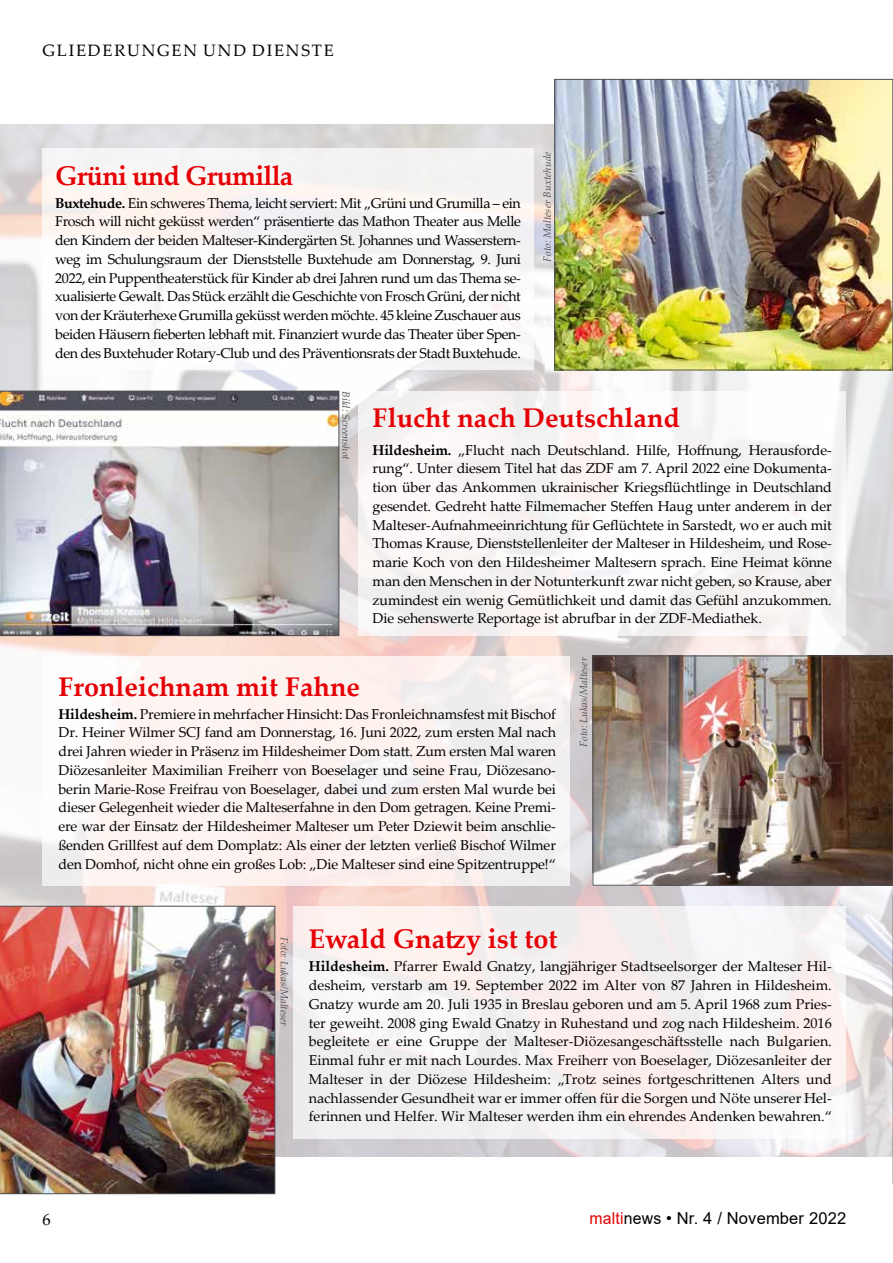
<style>
.page{position:relative;width:893px;height:1263px;background:#fff}
.page>*{position:absolute;margin:0;border:0;box-sizing:border-box;transform-origin:0 0}
.t1{font:700 27px "Palatino Linotype";color:#e60005}
.t2{font:700 27px "Palatino Linotype";letter-spacing:-.03em;color:#e60005}
.t3{font:16.5px "Arial";letter-spacing:.01em;color:#000;scale:.96 1}
.t4{font:16.5px "Palatino Linotype";letter-spacing:.11em;color:#000}
.t5{font:14.25px/18.8px "Palatino Linotype";letter-spacing:-.01em;color:#000;text-align:justify}
.t6{font:italic 10.5px "Palatino Linotype";color:#504f53}
.s1{font-weight:700}
.s2{color:#e60005}
</style>
<div class="page">
<img style="left:0;top:124px;width:893px;height:1033px">
<div style="left:43px;top:656px;width:527px;height:229px;background:linear-gradient(to right,#fff7f5,#f6efee)"></div>
<div style="left:358px;top:391px;width:488px;height:245px;background:#fbf7f6"></div>
<div style="left:43px;top:149px;width:491px;height:221px;background:#fff"></div>
<div style="left:293px;top:906px;width:553px;height:233px;background:#f8eff0"></div>
<img style="left:556px;top:81px;width:335px;height:287px">
<div style="left:554px;top:79px;width:339px;height:291px;border:1px solid #504f53"></div>
<img style="left:0;top:906px;width:275px;height:288px">
<img style="left:595px;top:658px;width:296px;height:225px">
<div style="left:593px;top:656px;width:300px;height:229px;border:1px solid #504f53"></div>
<img style="left:0;top:391px;width:339px;height:245px">
<svg style="left:892px;top:895px;width:1px;height:288px"></svg>
<p class="t4" style="left:43px;top:38px;width:291px">Gliederungen und Dienste</p>
<h1 class="t2" style="left:55px;top:156px;width:240px">Grüni und Grumilla</h1>
<p class="t5" style="left:55px;top:193px;width:467px"><span class="s1">Buxtehude.</span> Ein schweres Thema, leicht serviert: Mit „Grüni und Grumilla – ein Frosch will nicht geküsst werden“ präsentierte das Mathon Theater aus Melle den Kindern der beiden Malteser-Kindergärten St. Johannes und Wasserstern&shy;weg im Schulungsraum der Dienststelle Buxtehude am Donnerstag, 9. Juni 2022, ein Puppentheaterstück für Kinder ab drei Jahren rund um das Thema se&shy;xualisierte Gewalt. Das Stück erzählt die Geschichte von Frosch Grüni, der nicht von der Kräuterhexe Grumilla geküsst werden möchte. 45 kleine Zuschauer aus beiden Häusern fieberten lebhaft mit. Finanziert wurde das Theater über Spen&shy;den des Buxtehuder Rotary-Club und des Präventionsrats der Stadt Buxtehude.</p>
<p class="t6" style="left:540px;top:261px;width:111px;rotate:-90deg">Foto: Malteser Buxtehude</p>
<p class="t6" style="left:354px;top:391px;width:70px;rotate:90deg">Bild: Screenshot</p>
<h1 class="t1" style="left:373px;top:399px;width:309px">Flucht nach Deutschland</h1>
<p class="t5" style="left:373px;top:440px;width:461px"><span class="s1">Hildesheim.</span> „Flucht nach Deutschland. Hilfe, Hoffnung, Herausforde&shy;rung“. Unter diesem Titel hat das ZDF am 7. April 2022 eine Dokumenta&shy;tion über das Ankommen ukrainischer Kriegsflüchtlinge in Deutschland gesendet. Gedreht hatte Filmemacher Steffen Haug unter anderem in der Malteser-Aufnahmeeinrichtung für Geflüchtete in Sarstedt, wo er auch mit Thomas Krause, Dienststellenleiter der Malteser in Hildesheim, und Rose&shy;marie Koch von den Hildesheimer Maltesern sprach. Eine Heimat könne man den Menschen in der Notunterkunft zwar nicht geben, so Krause, aber zumindest ein wenig Gemütlichkeit und damit das Gefühl anzukommen.<br>Die sehenswerte Reportage ist abrufbar in der ZDF-Mediathek.</p>
<h1 class="t1" style="left:58px;top:667px;width:303px">Fronleichnam mit Fahne</h1>
<p class="t5" style="left:58px;top:704px;width:499px"><span class="s1">Hildesheim.</span> Premiere in mehrfacher Hinsicht: Das Fronleichnamsfest mit Bischof Dr. Heiner Wilmer SCJ fand am Donnerstag, 16. Juni 2022, zum ersten Mal nach drei Jahren wieder in Präsenz im Hildesheimer Dom statt. Zum ersten Mal waren Diözesanleiter Maximilian Freiherr von Boeselager und seine Frau, Diözesano&shy;berin Marie-Rose Freifrau von Boeselager, dabei und zum ersten Mal wurde bei dieser Gelegenheit wieder die Malteserfahne in den Dom getragen. Keine Premi&shy;ere war der Einsatz der Hildesheimer Malteser um Peter Dziewit beim anschlie&shy;ßenden Grillfest auf dem Domplatz: Als einer der letzten verließ Bischof Wilmer den Domhof, nicht ohne ein großes Lob: „Die Malteser sind eine Spitzentruppe!“</p>
<p class="t6" style="left:576px;top:747px;width:91px;rotate:-90deg">Foto: Lukas/Malteser</p>
<p class="t4" style="left:43px;top:1207px;width:10px">6</p>
<p class="t6" style="left:292px;top:937px;width:91px;rotate:90deg">Foto: Lukas/Malteser</p>
<h1 class="t1" style="left:309px;top:920px;width:250px">Ewald Gnatzy ist tot</h1>
<p class="t5" style="left:309px;top:956px;width:525px"><span class="s1">Hildesheim.</span> Pfarrer Ewald Gnatzy, langjähriger Stadtseelsorger der Malteser Hil&shy;desheim, verstarb am 19. September 2022 im Alter von 87 Jahren in Hildesheim.<br>Gnatzy wurde am 20. Juli 1935 in Breslau geboren und am 5. April 1968 zum Pries&shy;ter geweiht. 2008 ging Ewald Gnatzy in Ruhestand und zog nach Hildesheim. 2016 begleitete er eine Gruppe der Malteser-Diözesangeschäftsstelle nach Bulgarien.<br>Einmal fuhr er mit nach Lourdes. Max Freiherr von Boeselager, Diözesanleiter der Malteser in der Diözese Hildesheim: „Trotz seines fortgeschrittenen Alters und nachlassender Gesundheit war er immer offen für die Sorgen und Nöte unserer Hel&shy;ferinnen und Helfer. Wir Malteser werden ihm ein ehrendes Andenken bewahren.“</p>
<p class="t3" style="left:590px;top:1207px;width:269px"><span class="s2">malti</span>news • Nr. 4 / November 2022</p>
</div>
